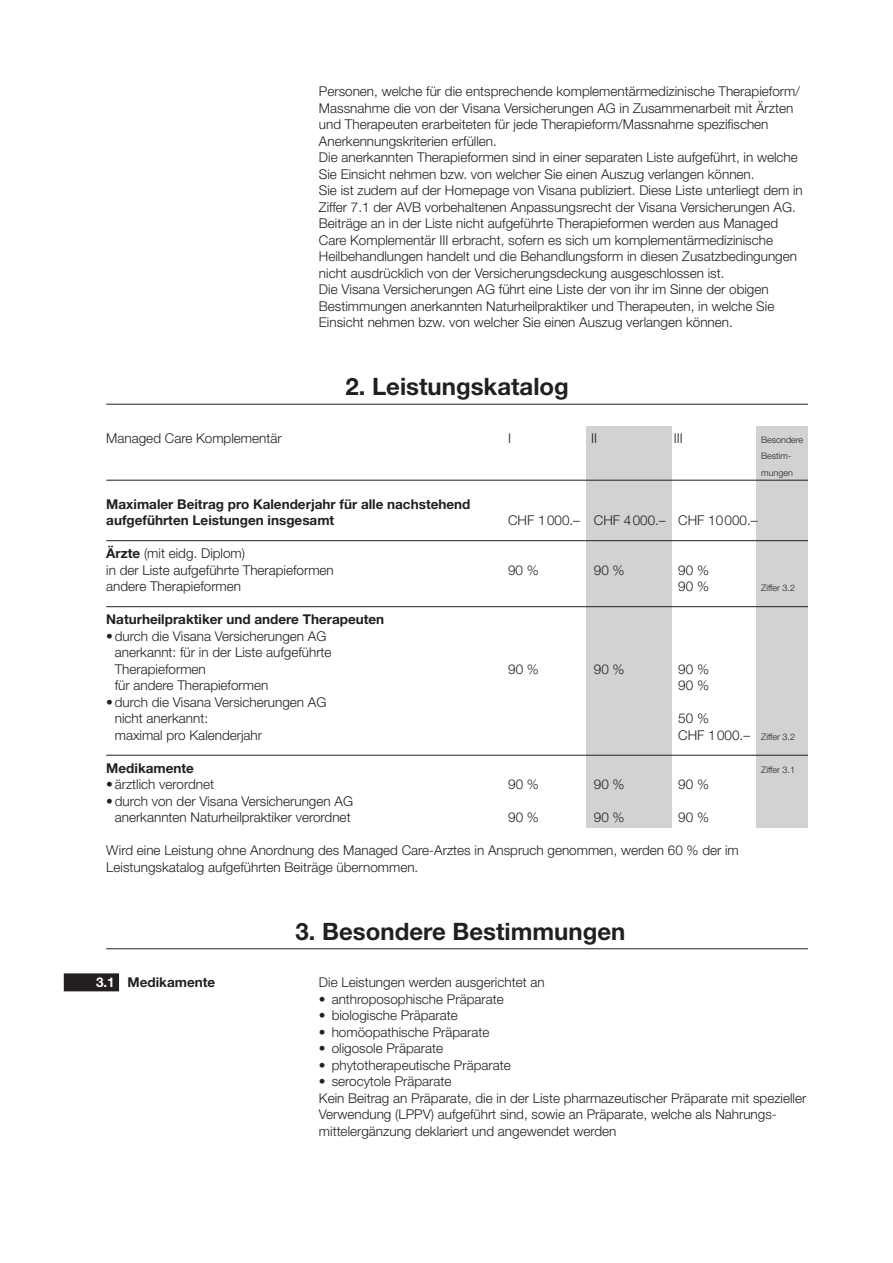
<style>
.page{position:relative;width:893px;height:1263px;background:#fff}
.page>*{position:absolute;margin:0;border:0;box-sizing:border-box;transform-origin:0 0}
.Titel{font:700 24px "Helvetica Neue";color:#231f20}
.Grundschrift_ohne_Li{font:300 13.5px/16.5px "Helvetica Neue";color:#231f20}
.Tabelle_ohne{font:300 13.5px "Helvetica Neue";color:#231f20}
.Tabelle_ohne-2{font:700 13.5px/16.5px "Helvetica Neue";color:#231f20}
.Tabelle_mit{font:700 13.5px "Helvetica Neue";color:#231f20}
.Tabelle_mit-2{font:300 13.5px "Helvetica Neue";color:#231f20}
.Titel_links{font:700 13.5px "Helvetica Neue";color:#231f20}
.Negativziffern{font:700 13.5px "Helvetica Neue";color:#fff}
.Tabelle_ohne-3{font:300 9px "Helvetica Neue";color:#231f20}
.Tabelle_mit-3{font:300 9px "Helvetica Neue";color:#231f20}
.s1{font-weight:700}
.s2{font-size:9px}
</style>
<div class="page">
<div style="left:587px;top:426px;width:85px;height:402px;background:#d1d2d4"></div>
<div style="left:757px;top:426px;width:51px;height:402px;background:#d1d2d4"></div>
<hr style="left:106px;top:480px;width:702px;height:1px;background:#231f20">
<hr style="left:106px;top:540px;width:702px;height:1px;background:#231f20">
<hr style="left:106px;top:606px;width:702px;height:1px;background:#231f20">
<hr style="left:106px;top:755px;width:702px;height:1px;background:#231f20">
<hr style="left:106px;top:404px;width:702px;height:1px;background:#231f20">
<hr style="left:106px;top:948px;width:702px;height:1px;background:#231f20">
<div style="left:64px;top:973px;width:55px;height:18px;background:#231f20"></div>
<p class="Grundschrift_ohne_Li" style="left:319px;top:83px;width:482px">Personen, welche für die entsprechende komplementärmedizinische Therapieform/ Massnahme die von der Visana Versicherungen AG in Zusammenarbeit mit Ärzten und Therapeuten erarbeiteten für jede Therapieform/Massnahme spezifischen Anerkennungskriterien erfüllen.</p>
<p class="Grundschrift_ohne_Li" style="left:319px;top:149px;width:485px">Die anerkannten Therapieformen sind in einer separaten Liste aufgeführt, in welche Sie Einsicht nehmen bzw. von welcher Sie einen Auszug verlangen können.<br>Sie ist zudem auf der Homepage von Visana publiziert. Diese Liste unterliegt dem in Ziffer 7.1 der AVB vorbehaltenen Anpassungsrecht der Visana Versicherungen AG.</p>
<p class="Grundschrift_ohne_Li" style="left:319px;top:215px;width:480px">Beiträge an in der Liste nicht aufgeführte Therapieformen werden aus Managed Care Komplementär III erbracht, sofern es sich um komplementärmedizinische Heilbehandlungen handelt und die Behandlungsform in diesen Zusatzbedingungen nicht ausdrücklich von der Versicherungsdeckung ausgeschlossen ist.</p>
<p class="Grundschrift_ohne_Li" style="left:319px;top:281px;width:457px">Die Visana Versicherungen AG führt eine Liste der von ihr im Sinne der obigen<br>Bestimmungen anerkannten Naturheilpraktiker und Therapeuten, in welche Sie<br>Einsicht nehmen bzw. von welcher Sie einen Auszug verlangen können.</p>
<p class="Titel" style="left:345px;top:372px;width:225px">2. Leistungskatalog</p>
<p class="Tabelle_ohne" style="left:106px;top:429px;width:177px">Managed Care Komplementär</p>
<p class="Tabelle_ohne" style="left:508px;top:429px;width:4px">I</p>
<p class="Tabelle_ohne" style="left:591px;top:429px;width:7px">II</p>
<p class="Tabelle_ohne" style="left:674px;top:429px;width:10px">III</p>
<p class="Tabelle_ohne-3" style="left:761px;top:434px;width:44px">Besondere</p>
<p class="Tabelle_ohne-3" style="left:761px;top:450px;width:32px">Bestim-</p>
<p class="Tabelle_ohne-3" style="left:761px;top:467px;width:33px">mungen</p>
<p class="Tabelle_ohne-2" style="left:106px;top:495px;width:366px">Maximaler Beitrag pro Kalenderjahr für alle nachstehend aufgeführten Leistungen insgesamt</p>
<p class="Tabelle_ohne" style="left:508px;top:512px;width:251px">CHF 1000.– CHF 4000.– CHF 10000.–</p>
<p class="Tabelle_mit-2" style="left:106px;top:545px;width:140px"><span class="s1">Ärzte</span> (mit eidg. Diplom)</p>
<p class="Tabelle_ohne" style="left:106px;top:561px;width:229px">in der Liste aufgeführte Therapieformen</p>
<p class="Tabelle_ohne" style="left:508px;top:561px;width:32px">90 %</p>
<p class="Tabelle_ohne" style="left:594px;top:561px;width:32px">90 %</p>
<p class="Tabelle_ohne" style="left:678px;top:561px;width:32px">90 %</p>
<p class="Tabelle_ohne" style="left:106px;top:578px;width:136px">andere Therapieformen</p>
<p class="Tabelle_ohne" style="left:678px;top:578px;width:32px">90 %</p>
<p class="Tabelle_ohne-3" style="left:761px;top:582px;width:35px">Ziffer 3.2</p>
<p class="Tabelle_mit" style="left:106px;top:611px;width:280px">Naturheilpraktiker und andere Therapeuten</p>
<p class="Tabelle_ohne" style="left:106px;top:627px;width:222px">•durch die Visana Versicherungen AG</p>
<p class="Tabelle_ohne" style="left:115px;top:644px;width:218px">anerkannt: für in der Liste aufgeführte</p>
<p class="Tabelle_ohne" style="left:115px;top:660px;width:93px">Therapieformen</p>
<p class="Tabelle_ohne" style="left:508px;top:660px;width:32px">90 %</p>
<p class="Tabelle_ohne" style="left:594px;top:660px;width:32px">90 %</p>
<p class="Tabelle_ohne" style="left:678px;top:660px;width:32px">90 %</p>
<p class="Tabelle_ohne" style="left:115px;top:677px;width:155px">für andere Therapieformen</p>
<p class="Tabelle_ohne" style="left:678px;top:677px;width:32px">90 %</p>
<p class="Tabelle_ohne" style="left:106px;top:693px;width:222px">•durch die Visana Versicherungen AG</p>
<p class="Tabelle_ohne" style="left:115px;top:710px;width:95px">nicht anerkannt:</p>
<p class="Tabelle_ohne" style="left:678px;top:710px;width:32px">50 %</p>
<p class="Tabelle_ohne" style="left:115px;top:726px;width:149px">maximal pro Kalenderjahr</p>
<p class="Tabelle_ohne" style="left:678px;top:726px;width:118px">CHF 1000.– <span class="s2">Ziffer 3.2</span></p>
<p class="Tabelle_mit" style="left:106px;top:759px;width:89px">Medikamente</p>
<p class="Tabelle_mit-3" style="left:761px;top:764px;width:35px">Ziffer 3.1</p>
<p class="Tabelle_ohne" style="left:106px;top:776px;width:109px">• ärztlich verordnet</p>
<p class="Tabelle_ohne" style="left:508px;top:776px;width:32px">90 %</p>
<p class="Tabelle_ohne" style="left:594px;top:776px;width:32px">90 %</p>
<p class="Tabelle_ohne" style="left:678px;top:776px;width:32px">90 %</p>
<p class="Tabelle_ohne" style="left:106px;top:792px;width:248px">•durch von der Visana Versicherungen AG</p>
<p class="Tabelle_ohne" style="left:115px;top:809px;width:237px">anerkannten Naturheilpraktiker verordnet</p>
<p class="Tabelle_ohne" style="left:508px;top:809px;width:32px">90 %</p>
<p class="Tabelle_ohne" style="left:594px;top:809px;width:32px">90 %</p>
<p class="Tabelle_ohne" style="left:678px;top:809px;width:32px">90 %</p>
<p class="Grundschrift_ohne_Li" style="left:106px;top:842px;width:634px">Wird eine Leistung ohne Anordnung des Managed Care-Arztes in Anspruch genommen, werden 60 % der im<br>Leistungskatalog aufgeführten Beiträge übernommen.</p>
<p class="Titel" style="left:296px;top:916px;width:331px">3. Besondere Bestimmungen</p>
<p class="Negativziffern" style="left:96px;top:974px;width:20px">3.1</p>
<p class="Titel_links" style="left:128px;top:974px;width:89px">Medikamente</p>
<p class="Grundschrift_ohne_Li" style="left:319px;top:974px;width:227px">Die Leistungen werden ausgerichtet an</p>
<p class="Grundschrift_ohne_Li" style="left:319px;top:990px;width:186px">• anthroposophische Präparate</p>
<p class="Grundschrift_ohne_Li" style="left:319px;top:1007px;width:140px">• biologische Präparate</p>
<p class="Grundschrift_ohne_Li" style="left:319px;top:1023px;width:172px">• homöopathische Präparate</p>
<p class="Grundschrift_ohne_Li" style="left:319px;top:1040px;width:126px">• oligosole Präparate</p>
<p class="Grundschrift_ohne_Li" style="left:319px;top:1056px;width:193px">• phytotherapeutische Präparate</p>
<p class="Grundschrift_ohne_Li" style="left:319px;top:1073px;width:134px">• serocytole Präparate</p>
<p class="Grundschrift_ohne_Li" style="left:319px;top:1089px;width:489px">Kein Beitrag an Präparate, die in der Liste pharmazeutischer Präparate mit spezieller<br>Verwendung (LPPV) aufgeführt sind, sowie an Präparate, welche als Nahrungs&shy;mittelergänzung deklariert und angewendet werden</p>
</div>
